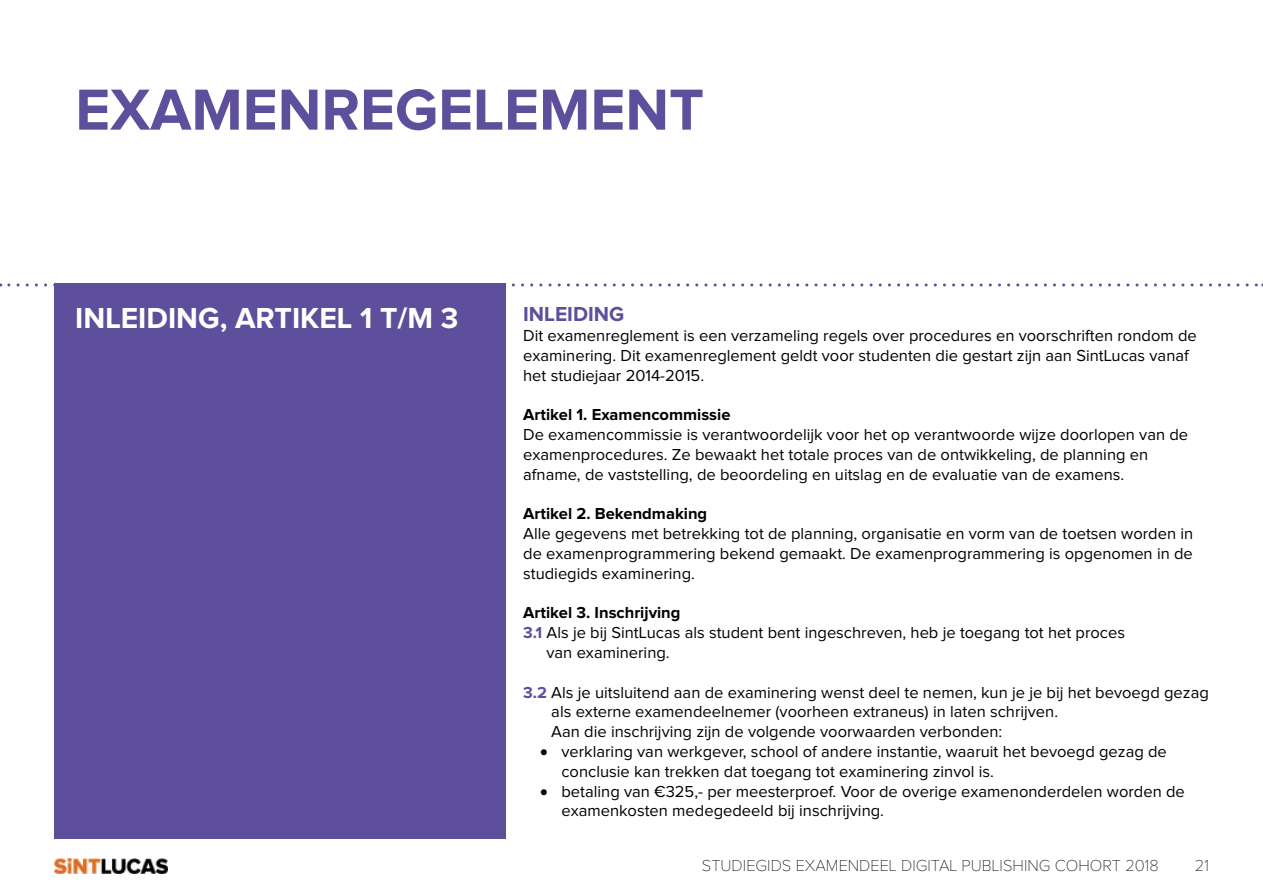
<style>
.page{position:relative;width:1263px;height:893px;background:#fff}
.page>*{position:absolute;margin:0;border:0;box-sizing:border-box;transform-origin:0 0}
.t1{font:700 60px "Proxima Nova";color:#5e4f9c}
.t2{font:700 30px "Proxima Nova";color:#fff}
.t3{font:700 21px "Proxima Nova";color:#5e4f9c}
.t4{font:16.5px/19.8px "Proxima Nova";color:#000}
.t5{font:700 16.5px "Proxima Nova";color:#000}
.t6{font:100 16.5px "Proxima Nova";color:#000}
.s1{font-weight:700;color:#5e4f9c}
</style>
<div class="page">
<img style="left:54px;top:858px;width:114px;height:15px">
<div style="left:54px;top:283px;width:451px;height:556px;background:#5e4f9c"></div>
<svg style="left:9px;top:283px;width:1254px;height:3px"></svg>
<h1 class="t1" style="left:75px;top:82px;width:630px">EXAMENREGELEMENT</h1>
<h2 class="t2" style="left:75px;top:305px;width:385px">INLEIDING, ARTIKEL 1 T/M 3</h2>
<p class="t3" style="left:523px;top:305px;width:103px">INLEIDING</p>
<p class="t4" style="left:523px;top:326px;width:675px">Dit examenreglement is een verzameling regels over procedures en voorschriften rondom de examinering. Dit examenreglement geldt voor studenten die gestart zijn aan SintLucas vanaf het studiejaar 2014-2015.</p>
<p class="t5" style="left:523px;top:407px;width:209px">Artikel 1. Examencommissie</p>
<p class="t4" style="left:523px;top:425px;width:666px">De examencommissie is verantwoordelijk voor het op verantwoorde wijze doorlopen van de examenprocedures. Ze bewaakt het totale proces van de ontwikkeling, de planning en afname, de vaststelling, de beoordeling en uitslag en de evaluatie van de examens.</p>
<p class="t5" style="left:523px;top:506px;width:186px">Artikel 2. Bekendmaking</p>
<p class="t4" style="left:523px;top:524px;width:672px;text-align:justify">Alle gegevens met betrekking tot de planning, organisatie en vorm van de toetsen worden in de examenprogrammering bekend gemaakt. De examenprogrammering is opgenomen in de studiegids examinering.</p>
<p class="t5" style="left:523px;top:605px;width:159px">Artikel 3. Inschrijving</p>
<p class="t4" style="left:523px;top:623px;width:603px"><span class="s1">3.1</span> Als je bij SintLucas als student bent ingeschreven, heb je toegang tot het proces</p>
<p class="t4" style="left:546px;top:643px;width:125px">van examinering.</p>
<p class="t4" style="left:551px;top:683px;width:659px;text-indent:-28px"><span class="s1">3.2</span> Als je uitsluitend aan de examinering wenst deel te nemen, kun je je bij het bevoegd gezag als externe examendeelnemer (voorheen extraneus) in laten schrijven.<br>Aan die inschrijving zijn de volgende voorwaarden verbonden:</p>
<p class="t4" style="left:561px;top:742px;width:607px;text-indent:-21px">• verklaring van werkgever, school of andere instantie, waaruit het bevoegd gezag de conclusie kan trekken dat toegang tot examinering zinvol is.</p>
<p class="t4" style="left:561px;top:782px;width:625px;text-indent:-21px">• betaling van €325,- per meesterproef. Voor de overige examenonderdelen worden de examenkosten medegedeeld bij inschrijving.</p>
<p class="t6" style="left:702px;top:858px;width:458px">STUDIEGIDS EXAMENDEEL DIGITAL PUBLISHING COHORT 2018</p>
<p class="t6" style="left:1195px;top:858px;width:16px">21</p>
</div>
